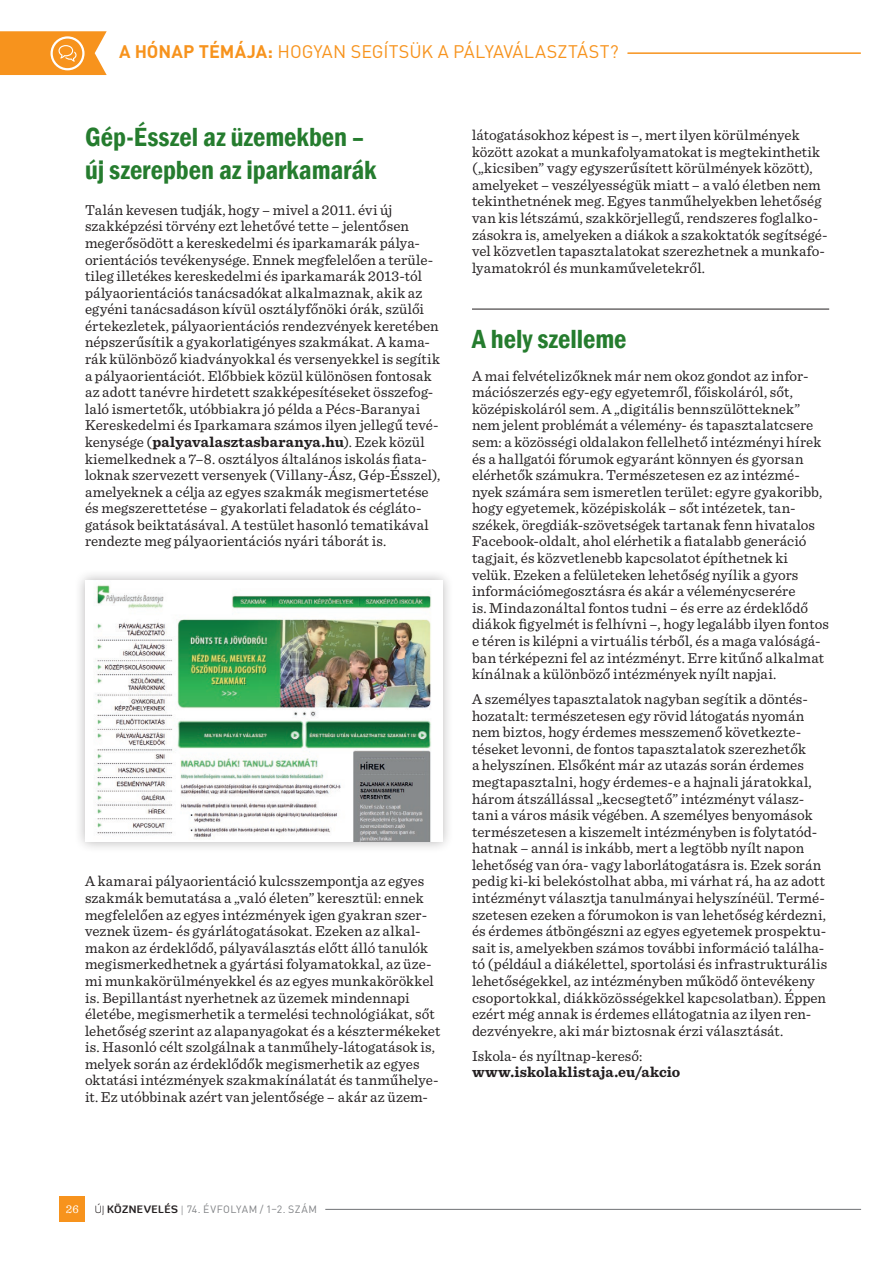
<style>
.page{position:relative;width:893px;height:1263px;background:#fff}
.page>*{position:absolute;margin:0;border:0;box-sizing:border-box;transform-origin:0 0}
.Alcím_cikk{font:600 condensed 27px/32.4px "Franklin Gothic";letter-spacing:-.005em;color:#257c2e}
.Alcím_cikk_fölévonás{font:600 condensed 27px "Franklin Gothic";letter-spacing:-.005em;color:#257c2e}
.t1{font:18px "DIN Pro";color:#f7931d}
.Body_text_fél_sor_fö{font:15px/16.6px "Sentinel";letter-spacing:.005em;color:#231f20}
.Body_text{font:15px/16.6px "Sentinel";letter-spacing:.005em;color:#231f20}
.Body_text_fél_sor_fö-2{font:700 15px/16.6px "Sentinel";letter-spacing:.01em;color:#231f20}
.t2{font:12px "Sentinel";color:#fff}
.t3{font:10.5px "DIN Pro";letter-spacing:.04em;color:#808285}
.s1{font-weight:700}
.s2{font-weight:400}
.s3{font-family:"Diavlo";font-weight:300;color:#231f20}
.s4{font-family:"Diavlo";font-weight:700;color:#231f20}
.s5{font-family:"Sentinel"}
</style>
<div class="page">
<div style="left:60px;top:1197px;width:25px;height:25px;background:#f7931d"></div>
<hr style="left:325px;top:1209px;width:536px;height:1px;background:#808285">
<svg style="left:0;top:31px;width:107px;height:44px"></svg>
<hr style="left:628px;top:52px;width:232px;height:2px;background:#f7931d">
<hr style="left:472px;top:309px;width:357px;height:1px;background:#231f20">
<div style="left:73px;top:569px;width:381px;height:284px;background:#231f20;opacity:.33"></div>
<img style="left:85px;top:580px;width:357px;height:261px">
<p class="t1" style="left:119px;top:40px;width:501px"><span class="s1">A HÓNAP TÉMÁJA:</span> HOGYAN SEGÍTSÜK A PÁLYAVÁLASZTÁST?</p>
<p class="Alcím_cikk" style="left:85px;top:121px;width:293px">Gép-Ésszel az üzemekben – új szerepben az iparkamarák</p>
<p class="Body_text" style="left:85px;top:200px;width:357px">Talán kevesen tudják, hogy – mivel a 2011. évi új szakképzési törvény ezt lehetővé tette – jelentősen megerősödött a kereskedelmi és iparkamarák pálya&shy;orientációs tevékenysége. Ennek megfelelően a terüle&shy;tileg illetékes kereskedelmi és iparkamarák 2013-tól pályaorientációs tanácsadókat alkalmaznak, akik az egyéni tanácsadáson kívül osztályfőnöki órák, szülői értekezletek, pályaorientációs rendezvények keretében népszerűsítik a gyakorlatigényes szakmákat. A kama&shy;rák különböző kiadványokkal és versenyekkel is segítik a pályaorientációt. Előbbiek közül különösen fontosak az adott tanévre hirdetett szakképesítéseket összefog&shy;laló ismertetők, utóbbiakra jó példa a Pécs-Baranyai Kereskedelmi és Iparkamara számos ilyen jellegű tevé&shy;kenysége (<span class="s1">palyavalasztasbaranya.hu</span>). Ezek közül kiemelkednek a 7–8. osztályos általános iskolás fiata&shy;loknak szervezett versenyek (Villany-Ász, Gép-Ésszel), amelyeknek a célja az egyes szakmák megismertetése és megszerettetése – gyakorlati feladatok és cégláto&shy;gatások beiktatásával. A testület hasonló tematikával rendezte meg pályaorientációs nyári táborát is.</p>
<p class="Body_text_fél_sor_fö" style="left:85px;top:872px;width:357px">A kamarai pályaorientáció kulcsszempontja az egyes szakmák bemutatása a „való életen” keresztül: ennek megfelelően az egyes intézmények igen gyakran szer&shy;veznek üzem- és gyárlátogatásokat. Ezeken az alkal&shy;makon az érdeklődő, pályaválasztás előtt álló tanulók megismerkedhetnek a gyártási folyamatokkal, az üze&shy;mi munkakörülményekkel és az egyes munkakörökkel is. Bepillantást nyerhetnek az üzemek mindennapi életébe, megismerhetik a termelési technológiákat, sőt lehetőség szerint az alapanyagokat és a késztermékeket is. Hasonló célt szolgálnak a tanműhely-látogatások is, melyek során az érdeklődők megismerhetik az egyes oktatási intézmények szakmakínálatát és tanműhelye&shy;it. Ez utóbbinak azért van jelentősége – akár az üzem-</p>
<p class="Body_text_fél_sor_fö" style="left:472px;top:126px;width:357px">látogatásokhoz képest is –, mert ilyen körülmények között azokat a munkafolyamatokat is megtekinthetik („kicsiben” vagy egyszerűsített körülmények között), amelyeket – veszélyességük miatt – a való életben nem tekinthetnének meg. Egyes tanműhelyekben lehetőség van kis létszámú, szakkörjellegű, rendszeres foglalko&shy;zásokra is, amelyeken a diákok a szakoktatók segítségé&shy;vel közvetlen tapasztalatokat szerezhetnek a munkafo&shy;lyamatokról és munkaműveletekről.</p>
<p class="Alcím_cikk_fölévonás" style="left:472px;top:321px;width:156px">A hely szelleme</p>
<p class="Body_text" style="left:472px;top:366px;width:359px">A mai felvételizőknek már nem okoz gondot az infor&shy;mációszerzés egy-egy egyetemről, főiskoláról, sőt, középiskoláról sem. A „digitális bennszülötteknek” nem jelent problémát a vélemény- és tapasztalatcsere sem: a közösségi oldalakon fellelhető intézményi hírek és a hallgatói fórumok egyaránt könnyen és gyorsan elérhetők számukra. Természetesen ez az intézmé&shy;nyek számára sem ismeretlen terület: egyre gyakoribb, hogy egyetemek, középiskolák – sőt intézetek, tan&shy;székek, öregdiák-szövetségek tartanak fenn hivatalos Facebook-oldalt, ahol elérhetik a fiatalabb generáció tagjait, és közvetlenebb kapcsolatot építhetnek ki velük. Ezeken a felületeken lehetőség nyílik a gyors információmegosztásra és akár a véleménycserére<br>is. Mindazonáltal fontos tudni – és erre az érdeklődő diákok figyelmét is felhívni –, hogy legalább ilyen fontos e téren is kilépni a virtuális térből, és a maga valóságá&shy;ban térképezni fel az intézményt. Erre kitűnő alkalmat kínálnak a különböző intézmények nyílt napjai.</p>
<p class="Body_text_fél_sor_fö" style="left:472px;top:690px;width:357px">A személyes tapasztalatok nagyban segítik a döntés&shy;hozatalt: természetesen egy rövid látogatás nyomán nem biztos, hogy érdemes messzemenő következte&shy;téseket levonni, de fontos tapasztalatok szerezhetők<br>a helyszínen. Elsőként már az utazás során érdemes megtapasztalni, hogy érdemes-e a hajnali járatokkal, három átszállással „kecsegtető” intézményt válasz&shy;tani a város másik végében. A személyes benyomások természetesen a kiszemelt intézményben is folytatód&shy;hatnak – annál is inkább, mert a legtöbb nyílt napon lehetőség van óra- vagy laborlátogatásra is. Ezek során pedig ki-ki belekóstolhat abba, mi várhat rá, ha az adott intézményt választja tanulmányai helyszínéül. Termé&shy;szetesen ezeken a fórumokon is van lehetőség kérdezni, és érdemes átböngészni az egyes egyetemek prospektu&shy;sait is, amelyekben számos további információ találha&shy;tó (például a diákélettel, sportolási és infrastrukturális lehetőségekkel, az intézményben működő öntevékeny csoportokkal, diákközösségekkel kapcsolatban). Éppen ezért még annak is érdemes ellátogatnia az ilyen ren&shy;dezvényekre, aki már biztosnak érzi választását.</p>
<p class="Body_text_fél_sor_fö-2" style="left:472px;top:1046px;width:210px"><span class="s2">Iskola- és nyíltnap-kereső: </span>www.iskolaklistaja.eu/akcio</p>
<p class="t2" style="left:66px;top:1200px;width:15px">26</p>
<p class="t3" style="left:95px;top:1202px;width:224px"><span class="s3">ÚJ</span> <span class="s4">KÖZNEVELÉS</span> <span class="s5">|</span> 74. ÉVFOLYAM / 1–2. SZÁM</p>
</div>
